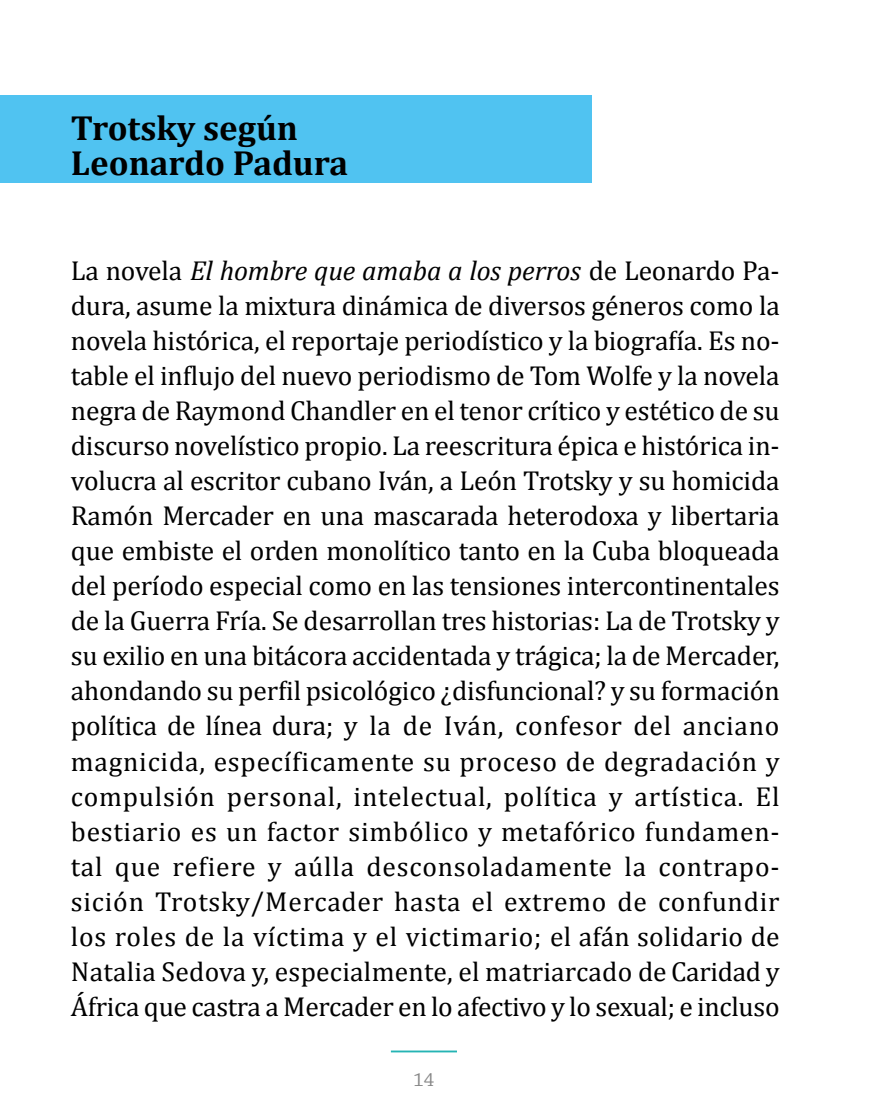
<style>
.page{position:relative;width:886px;height:1099px;background:#fff}
.page>*{position:absolute;margin:0;border:0;box-sizing:border-box;transform-origin:0 0}
.t1{font:700 35px/35px "Cambria";color:#000}
.t2{font:27.5px/35px "Cambria";letter-spacing:-.01em;color:#000;text-align:justify}
.t3{font:20px "Chaparral Pro";color:#878787}
.s1{font-style:italic}
</style>
<div class="page">
<hr style="left:391px;top:1050px;width:66px;height:2px;background:#25b4b4">
<div style="left:0;top:96px;width:591px;height:87px;background:#50c3f1"></div>
<p class="t1" style="left:71px;top:109px;width:279px">Trotsky según<br>Leonardo Padura</p>
<p class="t2" style="left:71px;top:253px;width:710px">La novela <span class="s1">El hombre que amaba a los perros</span> de Leonardo Pa&shy;dura, asume la mixtura dinámica de diversos géneros como la novela histórica, el reportaje periodístico y la biografía. Es no&shy;table el influjo del nuevo periodismo de Tom Wolfe y la novela negra de Raymond Chandler en el tenor crítico y estético de su discurso novelístico propio. La reescritura épica e histórica in&shy;volucra al escritor cubano Iván, a León Trotsky y su homicida Ramón Mercader en una mascarada heterodoxa y libertaria que embiste el orden monolítico tanto en la Cuba bloqueada del período especial como en las tensiones intercontinentales de la Guerra Fría. Se desarrollan tres historias: La de Trotsky y su exilio en una bitácora accidentada y trágica; la de Mercader, ahondando su perfil psicológico ¿disfuncional? y su formación política de línea dura; y la de Iván, confesor del anciano magnicida, específicamente su proceso de degradación y compulsión personal, intelectual, política y artística. El bestiario es un factor simbólico y metafórico fundamen&shy;tal que refiere y aúlla desconsoladamente la contrapo&shy;sición Trotsky/Mercader hasta el extremo de confundir los roles de la víctima y el victimario; el afán solidario de Natalia Sedova y, especialmente, el matriarcado de Caridad y África que castra a Mercader en lo afectivo y lo sexual; e incluso</p>
<p class="t3" style="left:413px;top:1068px;width:22px">14</p>
</div>
